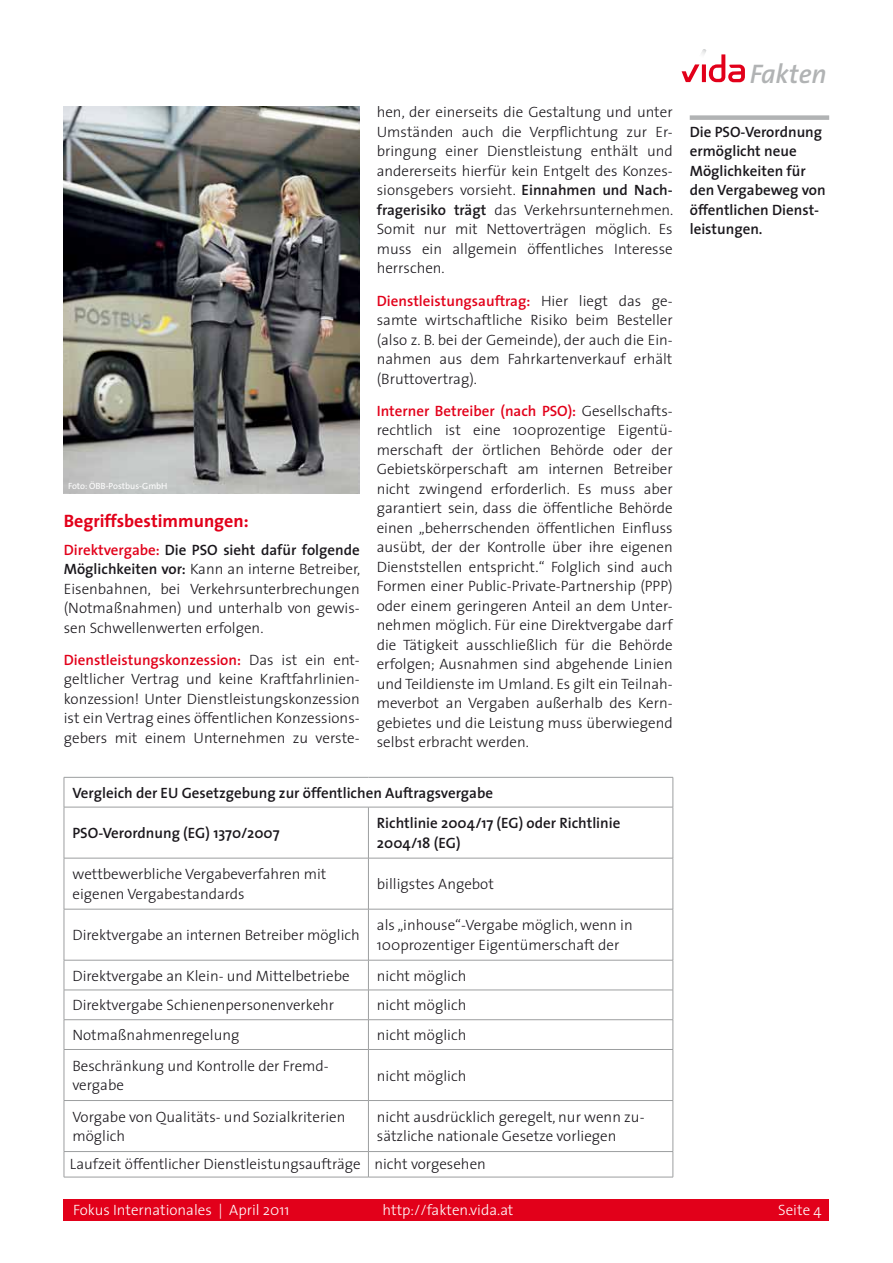
<style>
.page{position:relative;width:893px;height:1263px;background:#fff}
.page>*{position:absolute;margin:0;border:0;box-sizing:border-box;transform-origin:0 0}
.t1{font:italic 600 27px "The Sans";color:#b1b3b4}
.t2{font:700 18px "The Sans";color:#e2001a}
.t3{font:300 15px/19.5px "The Sans";color:#1a171c;text-align:justify}
.t4{font:600 15px/19.5px "The Sans";color:#1a171c}
.t5{font:300 15px "The Sans";color:#fff}
.t6{font:9px "The Sans";color:#fff}
.s1{font-weight:600}
.s2{font-weight:600;color:#e2001a}
</style>
<div class="page">
<div style="left:64px;top:1199px;width:765px;height:21px;background:#e2001a"></div>
<svg style="left:682px;top:49px;width:63px;height:33px"></svg>
<hr style="left:64px;top:777px;width:304px;height:1px;background:#9c9e9f">
<hr style="left:64px;top:777px;width:1px;height:30px;background:#9c9e9f">
<hr style="left:368px;top:777px;width:305px;height:1px;background:#9c9e9f">
<hr style="left:673px;top:777px;width:1px;height:30px;background:#9c9e9f">
<hr style="left:64px;top:807px;width:304px;height:1px;background:#9c9e9f">
<hr style="left:64px;top:807px;width:1px;height:51px;background:#9c9e9f">
<hr style="left:368px;top:807px;width:305px;height:1px;background:#9c9e9f">
<hr style="left:368px;top:807px;width:1px;height:51px;background:#9c9e9f">
<hr style="left:673px;top:807px;width:1px;height:51px;background:#9c9e9f">
<hr style="left:64px;top:858px;width:304px;height:1px;background:#9c9e9f">
<hr style="left:64px;top:858px;width:1px;height:51px;background:#9c9e9f">
<hr style="left:368px;top:858px;width:305px;height:1px;background:#9c9e9f">
<hr style="left:368px;top:858px;width:1px;height:51px;background:#9c9e9f">
<hr style="left:673px;top:858px;width:1px;height:51px;background:#9c9e9f">
<hr style="left:64px;top:909px;width:304px;height:1px;background:#9c9e9f">
<hr style="left:64px;top:909px;width:1px;height:51px;background:#9c9e9f">
<hr style="left:368px;top:909px;width:305px;height:1px;background:#9c9e9f">
<hr style="left:368px;top:909px;width:1px;height:51px;background:#9c9e9f">
<hr style="left:673px;top:909px;width:1px;height:51px;background:#9c9e9f">
<hr style="left:64px;top:960px;width:304px;height:1px;background:#9c9e9f">
<hr style="left:64px;top:960px;width:1px;height:30px;background:#9c9e9f">
<hr style="left:368px;top:960px;width:305px;height:1px;background:#9c9e9f">
<hr style="left:368px;top:960px;width:1px;height:30px;background:#9c9e9f">
<hr style="left:673px;top:960px;width:1px;height:30px;background:#9c9e9f">
<hr style="left:64px;top:990px;width:304px;height:1px;background:#9c9e9f">
<hr style="left:368px;top:990px;width:305px;height:1px;background:#9c9e9f">
<hr style="left:64px;top:1019px;width:304px;height:1px;background:#9c9e9f">
<svg style="left:64px;top:990px;width:1px;height:59px"></svg>
<hr style="left:368px;top:1019px;width:305px;height:1px;background:#9c9e9f">
<svg style="left:368px;top:990px;width:1px;height:59px"></svg>
<svg style="left:673px;top:990px;width:1px;height:59px"></svg>
<hr style="left:64px;top:1049px;width:304px;height:1px;background:#9c9e9f">
<hr style="left:64px;top:1050px;width:1px;height:50px;background:#9c9e9f">
<hr style="left:368px;top:1049px;width:305px;height:1px;background:#9c9e9f">
<hr style="left:368px;top:1050px;width:1px;height:50px;background:#9c9e9f">
<hr style="left:673px;top:1050px;width:1px;height:50px;background:#9c9e9f">
<hr style="left:64px;top:1100px;width:304px;height:1px;background:#9c9e9f">
<hr style="left:64px;top:1101px;width:1px;height:50px;background:#9c9e9f">
<hr style="left:368px;top:1100px;width:305px;height:1px;background:#9c9e9f">
<hr style="left:368px;top:1101px;width:1px;height:50px;background:#9c9e9f">
<hr style="left:673px;top:1101px;width:1px;height:50px;background:#9c9e9f">
<hr style="left:64px;top:1151px;width:304px;height:1px;background:#9c9e9f">
<svg style="left:64px;top:1152px;width:1px;height:25px"></svg>
<hr style="left:368px;top:1151px;width:305px;height:1px;background:#9c9e9f">
<svg style="left:368px;top:1152px;width:1px;height:25px"></svg>
<svg style="left:673px;top:1152px;width:1px;height:25px"></svg>
<hr style="left:64px;top:1177px;width:304px;height:1px;background:#9c9e9f">
<hr style="left:368px;top:1177px;width:305px;height:1px;background:#9c9e9f">
<div style="left:690px;top:115px;width:139px;height:5px;background:#b1b3b4"></div>
<img style="left:64px;top:106px;width:296px;height:387px">
<p class="t3" style="left:377px;top:102px;width:298px">hen, der einerseits die Gestaltung und unter Umständen auch die Verpflichtung zur Er&shy;bringung einer Dienstleistung enthält und andererseits hierfür kein Entgelt des Konzes&shy;sionsgebers vorsieht. <span class="s1">Einnahmen und Nach&shy;fragerisiko trägt</span> das Verkehrsunternehmen.<br>Somit nur mit Nettoverträgen möglich. Es muss ein allgemein öffentliches Interesse herrschen.</p>
<p class="t3" style="left:377px;top:290px;width:297px"><span class="s2">Dienstleistungsauftrag:</span> Hier liegt das ge&shy;samte wirtschaftliche Risiko beim Besteller (also z. B. bei der Gemeinde), der auch die Ein&shy;nahmen aus dem Fahrkartenverkauf erhält (Bruttovertrag).</p>
<p class="t3" style="left:377px;top:400px;width:297px"><span class="s2">Interner Betreiber (nach PSO):</span> Gesellschafts&shy;rechtlich ist eine 100prozentige Eigentü&shy;merschaft der örtlichen Behörde oder der Gebietskörperschaft am internen Betreiber nicht zwingend erforderlich. Es muss aber garantiert sein, dass die öffentliche Behörde einen „beherrschenden öffentlichen Einfluss ausübt, der der Kontrolle über ihre eigenen Dienststellen entspricht.“ Folglich sind auch Formen einer Public-Private-Partnership (PPP) oder einem geringeren Anteil an dem Unter&shy;nehmen möglich. Für eine Direktvergabe darf die Tätigkeit ausschließlich für die Behörde erfolgen; Ausnahmen sind abgehende Linien und Teildienste im Umland. Es gilt ein Teilnah&shy;meverbot an Vergaben außerhalb des Kern&shy;gebietes und die Leistung muss überwiegend selbst erbracht werden.</p>
<p class="t4" style="left:72px;top:782px;width:422px">Vergleich der EU Gesetzgebung zur öffentlichen Auftragsvergabe</p>
<p class="t4" style="left:72px;top:823px;width:209px">PSO-Verordnung (EG) 1370/2007</p>
<p class="t4" style="left:377px;top:813px;width:245px">Richtlinie 2004/17 (EG) oder Richtlinie<br>2004/18 (EG)</p>
<p class="t3" style="left:72px;top:864px;width:255px">wettbewerbliche Vergabeverfahren mit eigenen Vergabestandards</p>
<p class="t3" style="left:377px;top:874px;width:118px">billigstes Angebot</p>
<p class="t3" style="left:72px;top:925px;width:289px">Direktvergabe an internen Betreiber möglich</p>
<p class="t3" style="left:377px;top:915px;width:257px">als „inhouse“-Vergabe möglich, wenn in<br>100prozentiger Eigentümerschaft der</p>
<p class="t3" style="left:72px;top:965px;width:279px">Direktvergabe an Klein- und Mittelbetriebe</p>
<p class="t3" style="left:377px;top:965px;width:91px">nicht möglich</p>
<p class="t3" style="left:72px;top:995px;width:263px">Direktvergabe Schienenpersonenverkehr</p>
<p class="t3" style="left:377px;top:995px;width:91px">nicht möglich</p>
<p class="t3" style="left:72px;top:1025px;width:168px">Notmaßnahmenregelung</p>
<p class="t3" style="left:377px;top:1025px;width:91px">nicht möglich</p>
<p class="t3" style="left:72px;top:1055px;width:258px">Beschränkung und Kontrolle der Fremd&shy;vergabe</p>
<p class="t3" style="left:377px;top:1065px;width:91px">nicht möglich</p>
<p class="t3" style="left:72px;top:1106px;width:274px">Vorgabe von Qualitäts- und Sozialkriterien möglich</p>
<p class="t3" style="left:377px;top:1106px;width:269px">nicht ausdrücklich geregelt, nur wenn zu&shy;sätzliche nationale Gesetze vorliegen</p>
<p class="t3" style="left:70px;top:1153px;width:417px">Laufzeit öffentlicher Dienstleistungsaufträge nicht vorgesehen</p>
<p class="t6" style="left:68px;top:478px;width:101px">Foto: ÖBB-Postbus-GmbH</p>
<p class="t2" style="left:64px;top:505px;width:186px">Begriffsbestimmungen:</p>
<p class="t3" style="left:64px;top:539px;width:298px"><span class="s2">Direktvergabe:</span> <span class="s1">Die PSO sieht dafür folgende Möglichkeiten vor:</span> Kann an interne Betreiber, Eisenbahnen, bei Verkehrsunterbrechungen (Notmaßnahmen) und unterhalb von gewis&shy;sen Schwellenwerten erfolgen.</p>
<p class="t3" style="left:64px;top:649px;width:297px"><span class="s2">Dienstleistungskonzession:</span> Das ist ein ent&shy;geltlicher Vertrag und keine Kraftfahrlinien&shy;konzession! Unter Dienstleistungskonzession ist ein Vertrag eines öffentlichen Konzessions&shy;gebers mit einem Unternehmen zu verste-</p>
<h1 class="t1" style="left:750px;top:51px;width:79px">Fakten</h1>
<p class="t4" style="left:690px;top:122px;width:137px">Die PSO-Verordnung ermöglicht neue<br>Möglichkeiten für den Vergabeweg von öffentlichen Dienst&shy;leistungen.</p>
<p class="t5" style="left:73px;top:1198px;width:218px">Fokus Internationales | April 2011</p>
<p class="t5" style="left:383px;top:1198px;width:132px">http://fakten.vida.at</p>
<p class="t5" style="left:778px;top:1198px;width:45px">Seite 4</p>
</div>
